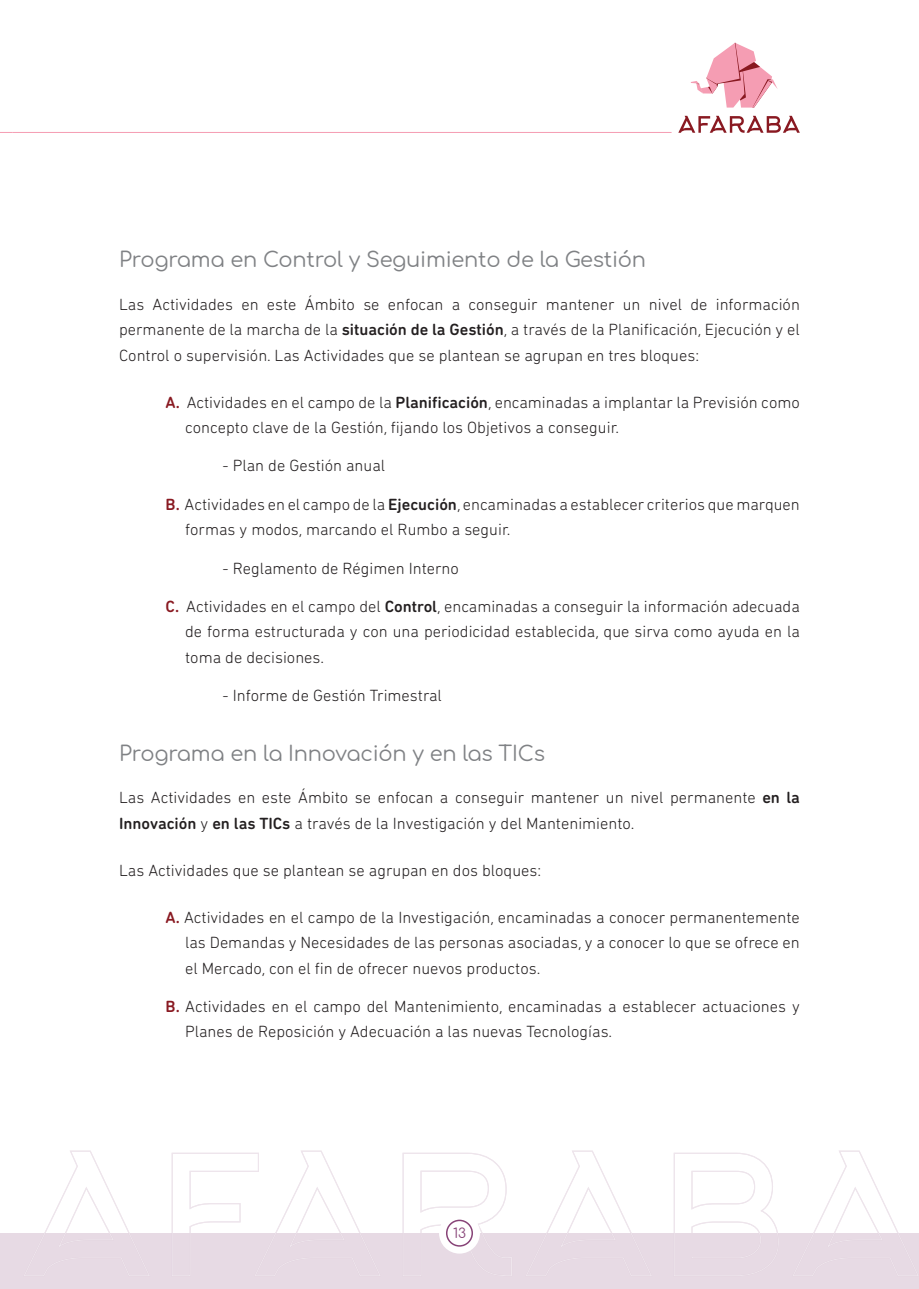
<style>
.page{position:relative;width:919px;height:1289px;background:#fff}
.page>*{position:absolute;margin:0;border:0;box-sizing:border-box;transform-origin:0 0}
._1_1{font:21px "Comfortaa";letter-spacing:-.01em;color:#808285}
.Puntos{font:300 16.5px/25.5px "DIN Next Rounded LT Pro";color:#231f20}
.TEXTO_NORMAL{font:300 16.5px/25.5px "DIN Next Rounded LT Pro";color:#231f20;text-align:justify}
.t1{font:13.5px "Comfortaa";color:#874377}
.s1{font-weight:500}
.s2{font-weight:500;color:#891921}
</style>
<div class="page">
<div style="left:0;top:1233px;width:918px;height:55px;background:#e7dae4"></div>
<svg style="left:24px;top:1150px;width:894px;height:126px"></svg>
<div style="left:440px;top:1213px;width:39px;height:39px;background:#fff;border-radius:50%"></div>
<div style="left:439px;top:1212px;width:41px;height:41px;border:2px solid #fff;border-radius:50%"></div>
<div style="left:446px;top:1219px;width:27px;height:27px;border:2px solid #874377;border-radius:50%"></div>
<svg style="left:690px;top:43px;width:87px;height:65px"></svg>
<svg style="left:678px;top:116px;width:121px;height:17px"></svg>
<svg style="left:0;top:132px;width:13px;height:1px"></svg>
<hr style="left:13px;top:132px;width:658px;height:1px;background:#f59db3">
<p class="_1_1" style="left:119px;top:241px;width:528px">Programa en Control y Seguimiento de la Gestión</p>
<p class="TEXTO_NORMAL" style="left:119px;top:291px;width:682px">Las Actividades en este Ámbito se enfocan a conseguir mantener un nivel de información permanente de la marcha de la <span class="s1">situación de la Gestión</span>, a través de la Planificación, Ejecución y el Control o supervisión. Las Actividades que se plantean se agrupan en tres bloques:</p>
<p class="Puntos" style="left:185px;top:389px;width:616px;text-indent:-20px"><span class="s2">A.</span> Actividades en el campo de la <span class="s1">Planificación</span>, encaminadas a implantar la Previsión como concepto clave de la Gestión, fijando los Objetivos a conseguir.</p>
<p class="Puntos" style="left:222px;top:453px;width:164px">- Plan de Gestión anual</p>
<p class="Puntos" style="left:185px;top:491px;width:616px;text-indent:-20px"><span class="s2">B.</span> Actividades en el campo de la <span class="s1">Ejecución</span>, encaminadas a establecer criterios que marquen formas y modos, marcando el Rumbo a seguir.</p>
<p class="Puntos" style="left:222px;top:555px;width:238px">- Reglamento de Régimen Interno</p>
<p class="Puntos" style="left:185px;top:593px;width:616px;text-align:justify;text-indent:-20px"><span class="s2">C.</span> Actividades en el campo del <span class="s1">Control</span>, encaminadas a conseguir la información adecuada de forma estructurada y con una periodicidad establecida, que sirva como ayuda en la toma de decisiones.</p>
<p class="Puntos" style="left:222px;top:682px;width:221px">- Informe de Gestión Trimestral</p>
<p class="_1_1" style="left:119px;top:734px;width:427px">Programa en la Innovación y en las TICs</p>
<p class="TEXTO_NORMAL" style="left:119px;top:784px;width:682px">Las Actividades en este Ámbito se enfocan a conseguir mantener un nivel permanente <span class="s1">en la<br>Innovación</span> y <span class="s1">en las TICs</span> a través de la Investigación y del Mantenimiento.</p>
<p class="TEXTO_NORMAL" style="left:119px;top:857px;width:423px">Las Actividades que se plantean se agrupan en dos bloques:</p>
<p class="Puntos" style="left:185px;top:904px;width:616px;text-align:justify;text-indent:-20px"><span class="s2">A.</span> Actividades en el campo de la Investigación, encaminadas a conocer permanentemente las Demandas y Necesidades de las personas asociadas, y a conocer lo que se ofrece en el Mercado, con el fin de ofrecer nuevos productos.</p>
<p class="Puntos" style="left:185px;top:993px;width:616px;text-indent:-20px"><span class="s2">B.</span> Actividades en el campo del Mantenimiento, encaminadas a establecer actuaciones y<br>Planes de Reposición y Adecuación a las nuevas Tecnologías.</p>
<p class="t1" style="left:453px;top:1220px;width:14px">13</p>
</div>
